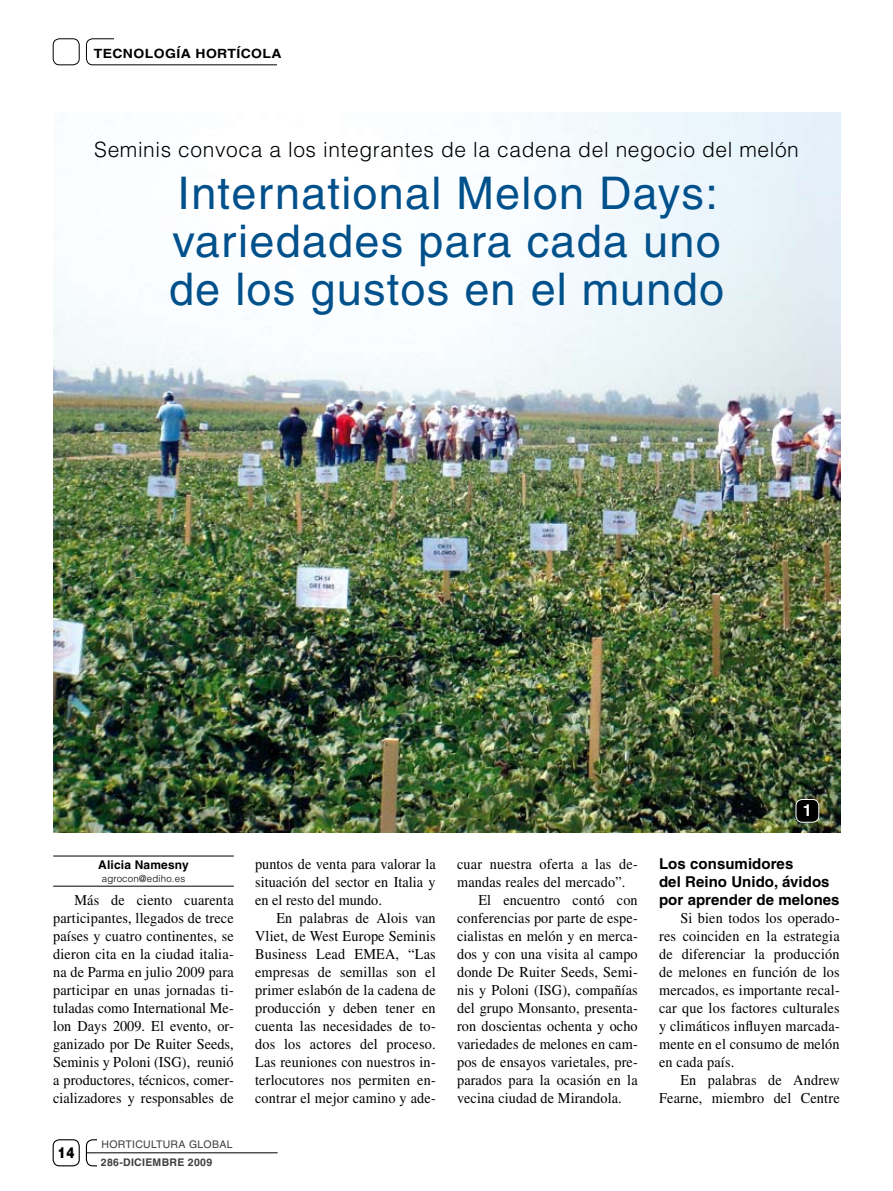
<style>
.page{position:relative;width:893px;height:1191px;background:#fff}
.page>*{position:absolute;margin:0;border:0;box-sizing:border-box;transform-origin:0 0}
.t1{font:45px/48px "Helvetica";letter-spacing:.03em;color:#00518b}
.t2{font:300 21px "Helvetica";letter-spacing:.03em;color:#000}
.t3{font:700 16.5px "Helvetica";color:#fff}
.t4{font:15px/18px "Times";letter-spacing:.01em;color:#000;text-align:justify;scale:.95 1}
.t5{font:700 15px "Helvetica";letter-spacing:.005em;color:#000}
.t6{font:900 15px "Helvetica";color:#000;scale:.8 1}
.t7{font:700 12.75px "Helvetica";letter-spacing:.03em;color:#000;scale:1.1 1}
.t8{font:700 12px "Helvetica";letter-spacing:.015em;color:#000}
.t9{font:10.5px "Helvetica";letter-spacing:.03em;color:#3e3e40}
.t10{font:700 10.5px "Helvetica";letter-spacing:.03em;color:#3e3e40}
.t11{font:300 9.75px "Helvetica";letter-spacing:.015em;color:#000}
</style>
<div class="page">
<div style="left:86px;top:38px;width:204px;height:27px;border:1px solid #000;border-radius:6px"></div>
<div style="left:278px;top:35px;width:13px;height:37px;background:#fff"></div>
<div style="left:114px;top:20px;width:171px;height:23px;background:#fff"></div>
<div style="left:53px;top:38px;width:27px;height:27px;border:1px solid #000;border-radius:6px"></div>
<div style="left:53px;top:1139px;width:27px;height:27px;border:1px solid #000;border-radius:6px"></div>
<div style="left:86px;top:1139px;width:27px;height:27px;border:1px solid #000;border-radius:6px"></div>
<div style="left:97px;top:1130px;width:25px;height:43px;background:#fff"></div>
<hr style="left:86px;top:1152px;width:192px;height:1px;background:#000">
<img style="left:53px;top:113px;width:787px;height:720px">
<div style="left:796px;top:799px;width:23px;height:23px;background:#000;border-radius:6px"></div>
<div style="left:796px;top:799px;width:23px;height:23px;border:1px solid #fff;border-radius:6px"></div>
<hr style="left:53px;top:855px;width:181px;height:1px;background:#000">
<hr style="left:53px;top:886px;width:181px;height:1px;background:#000">
<p class="t7" style="left:94px;top:46px;width:172px">TECNOLOGÍA HORTÍCOLA</p>
<p class="t2" style="left:94px;top:136px;width:706px">Seminis convoca a los integrantes de la cadena del negocio del melón</p>
<p class="t1" style="left:169px;top:169px;width:557px">International Melon Days: variedades para cada uno de los gustos en el mundo</p>
<p class="t8" style="left:98px;top:857px;width:92px">Alicia Namesny</p>
<p class="t11" style="left:102px;top:872px;width:85px">agrocon@ediho.es</p>
<p class="t4" style="left:53px;top:891px;width:192px;text-indent:21px">Más de ciento cuarenta participantes, llegados de trece países y cuatro continentes, se dieron cita en la ciudad italia&shy;na de Parma en julio 2009 para participar en unas jornadas ti&shy;tuladas como International Me&shy;lon Days 2009. El evento, or&shy;ganizado por De Ruiter Seeds, Seminis y Poloni (ISG), reunió a productores, técnicos, comer&shy;cializadores y responsables de</p>
<p class="t6" style="left:58px;top:1142px;width:22px">14</p>
<p class="t9" style="left:102px;top:1137px;width:133px">HORTICULTURA GLOBAL</p>
<p class="t10" style="left:101px;top:1156px;width:113px">286-DICIEMBRE 2009</p>
<p class="t4" style="left:255px;top:855px;width:192px">puntos de venta para valorar la</p>
<p class="t4" style="left:255px;top:873px;width:192px">situación del sector en Italia y</p>
<p class="t4" style="left:255px;top:891px;width:135px">en el resto del mundo.</p>
<p class="t4" style="left:276px;top:909px;width:169px">En palabras de Alois van</p>
<p class="t4" style="left:255px;top:927px;width:192px">Vliet, de West Europe Seminis</p>
<p class="t4" style="left:255px;top:945px;width:192px">Business Lead EMEA, “Las</p>
<p class="t4" style="left:255px;top:963px;width:192px">empresas de semillas son el</p>
<p class="t4" style="left:255px;top:981px;width:192px">primer eslabón de la cadena de</p>
<p class="t4" style="left:255px;top:999px;width:192px">producción y deben tener en</p>
<p class="t4" style="left:255px;top:1017px;width:192px">cuenta las necesidades de to-</p>
<p class="t4" style="left:255px;top:1035px;width:192px">dos los actores del proceso.</p>
<p class="t4" style="left:255px;top:1053px;width:192px">Las reuniones con nuestros in-</p>
<p class="t4" style="left:255px;top:1071px;width:192px">terlocutores nos permiten en-</p>
<p class="t4" style="left:255px;top:1089px;width:192px">contrar el mejor camino y ade-</p>
<p class="t4" style="left:457px;top:855px;width:192px">cuar nuestra oferta a las de-</p>
<p class="t4" style="left:457px;top:873px;width:179px">mandas reales del mercado”.</p>
<p class="t4" style="left:478px;top:891px;width:169px">El encuentro contó con</p>
<p class="t4" style="left:457px;top:909px;width:192px">conferencias por parte de espe-</p>
<p class="t4" style="left:457px;top:927px;width:192px">cialistas en melón y en merca-</p>
<p class="t4" style="left:457px;top:945px;width:192px">dos y con una visita al campo</p>
<p class="t4" style="left:457px;top:963px;width:192px">donde De Ruiter Seeds, Semi-</p>
<p class="t4" style="left:457px;top:981px;width:192px">nis y Poloni (ISG), compañías</p>
<p class="t4" style="left:457px;top:999px;width:192px">del grupo Monsanto, presenta-</p>
<p class="t4" style="left:457px;top:1017px;width:192px">ron doscientas ochenta y ocho</p>
<p class="t4" style="left:457px;top:1035px;width:192px">variedades de melones en cam-</p>
<p class="t4" style="left:457px;top:1053px;width:192px">pos de ensayos varietales, pre-</p>
<p class="t4" style="left:457px;top:1071px;width:192px">parados para la ocasión en la</p>
<p class="t4" style="left:457px;top:1089px;width:175px">vecina ciudad de Mirandola.</p>
<p class="t3" style="left:803px;top:800px;width:11px">1</p>
<p class="t5" style="left:659px;top:854px;width:136px">Los consumidores</p>
<p class="t5" style="left:659px;top:872px;width:172px">del Reino Unido, ávidos</p>
<p class="t5" style="left:659px;top:890px;width:182px">por aprender de melones</p>
<p class="t4" style="left:680px;top:909px;width:169px">Si bien todos los operado-</p>
<p class="t4" style="left:659px;top:927px;width:192px">res coinciden en la estrategia</p>
<p class="t4" style="left:659px;top:945px;width:192px">de diferenciar la producción</p>
<p class="t4" style="left:659px;top:963px;width:192px">de melones en función de los</p>
<p class="t4" style="left:659px;top:981px;width:192px">mercados, es importante recal-</p>
<p class="t4" style="left:659px;top:999px;width:192px">car que los factores culturales</p>
<p class="t4" style="left:659px;top:1017px;width:192px">y climáticos influyen marcada-</p>
<p class="t4" style="left:659px;top:1035px;width:192px">mente en el consumo de melón</p>
<p class="t4" style="left:659px;top:1053px;width:81px">en cada país.</p>
<p class="t4" style="left:680px;top:1071px;width:169px">En palabras de Andrew</p>
<p class="t4" style="left:659px;top:1089px;width:192px">Fearne, miembro del Centre</p>
</div>
